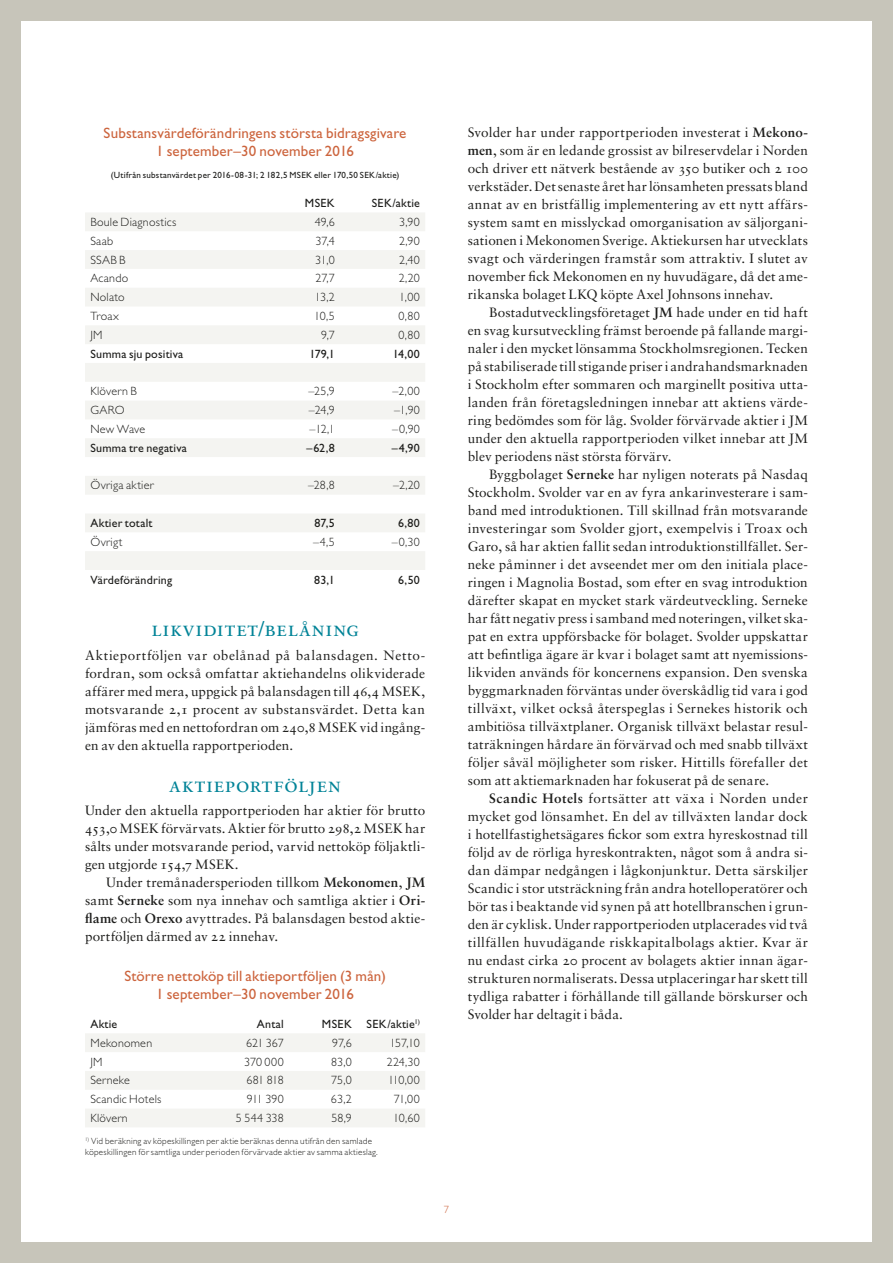
<style>
.page{position:relative;width:893px;height:1263px;background:#c7c5ba}
.page>*{position:absolute;margin:0;border:0;box-sizing:border-box;transform-origin:0 0}
.t1{font:21px "Sabon LT Std";letter-spacing:.03em;color:#008397}
.t2{font:15px/18px "Gill Sans Std";letter-spacing:.01em;color:#cc643d;text-align:center}
.t3{font:13.5px/18px "Sabon LT Std";letter-spacing:.015em;color:#1d1d1b;text-align:justify}
.t4{font:300 12px "Gill Sans Std";letter-spacing:.02em;color:#1d1d1b}
.t5{font:12px "Gill Sans Std";letter-spacing:.02em;color:#1d1d1b}
.t6{font:300 10.5px "Gill Sans Std";color:#cc643d}
.t7{font:300 9px/11.2px "Gill Sans Std";letter-spacing:.03em;color:#1d1d1b}
.t8{font:9px "Gill Sans Std";letter-spacing:.025em;color:#1d1d1b}
.s1{font-weight:700}
</style>
<div class="page">
<div style="left:21px;top:21px;width:851px;height:1221px;background:#fff"></div>
<svg style="left:85px;top:213px;width:340px;height:357px;fill:#f4f4f1"></svg>
<svg style="left:85px;top:1034px;width:340px;height:93px"></svg>
<p class="t2" style="left:104px;top:124px;width:304px">Substansvärdeförändringens största bidragsgivare<br>1 september–30 november 2016</p>
<p class="t8" style="left:111px;top:169px;width:290px">(Utifrån substanvärdet per 2016-08-31; 2 182,5 MSEK eller 170,50 SEK/aktie)</p>
<p class="t5" style="left:305px;top:196px;width:31px">MSEK</p>
<p class="t5" style="left:372px;top:196px;width:50px">SEK/aktie</p>
<p class="t4" style="left:90px;top:215px;width:87px">Boule Diagnostics</p>
<p class="t4" style="left:315px;top:215px;width:22px">49,6</p>
<p class="t4" style="left:399px;top:215px;width:22px">3,90</p>
<p class="t4" style="left:90px;top:234px;width:24px">Saab</p>
<p class="t4" style="left:316px;top:234px;width:21px">37,4</p>
<p class="t4" style="left:399px;top:234px;width:22px">2,90</p>
<p class="t4" style="left:90px;top:253px;width:37px">SSAB B</p>
<p class="t4" style="left:315px;top:253px;width:21px">31,0</p>
<p class="t4" style="left:399px;top:253px;width:22px">2,40</p>
<p class="t4" style="left:90px;top:272px;width:39px">Acando</p>
<p class="t4" style="left:315px;top:272px;width:21px">27,7</p>
<p class="t4" style="left:399px;top:272px;width:22px">2,20</p>
<p class="t4" style="left:90px;top:290px;width:36px">Nolato</p>
<p class="t4" style="left:315px;top:290px;width:21px">13,2</p>
<p class="t4" style="left:399px;top:290px;width:22px">1,00</p>
<p class="t4" style="left:90px;top:309px;width:30px">Troax</p>
<p class="t4" style="left:314px;top:309px;width:22px">10,5</p>
<p class="t4" style="left:399px;top:309px;width:23px">0,80</p>
<p class="t4" style="left:90px;top:328px;width:14px">JM</p>
<p class="t4" style="left:321px;top:328px;width:15px">9,7</p>
<p class="t4" style="left:399px;top:328px;width:23px">0,80</p>
<p class="t5" style="left:90px;top:347px;width:95px">Summa sju positiva</p>
<p class="t5" style="left:309px;top:347px;width:27px">179,1</p>
<p class="t5" style="left:393px;top:347px;width:29px">14,00</p>
<p class="t4" style="left:90px;top:385px;width:48px">Klövern B</p>
<p class="t4" style="left:308px;top:385px;width:28px">–25,9</p>
<p class="t4" style="left:393px;top:385px;width:29px">–2,00</p>
<p class="t4" style="left:90px;top:403px;width:36px">GARO</p>
<p class="t4" style="left:309px;top:403px;width:27px">–24,9</p>
<p class="t4" style="left:394px;top:403px;width:27px">–1,90</p>
<p class="t4" style="left:90px;top:422px;width:56px">New Wave</p>
<p class="t4" style="left:310px;top:422px;width:27px">–12,1</p>
<p class="t4" style="left:392px;top:422px;width:29px">–0,90</p>
<p class="t5" style="left:90px;top:441px;width:98px">Summa tre negativa</p>
<p class="t5" style="left:306px;top:441px;width:30px">–62,8</p>
<p class="t5" style="left:392px;top:441px;width:30px">–4,90</p>
<p class="t4" style="left:90px;top:479px;width:65px">Övriga aktier</p>
<p class="t4" style="left:308px;top:479px;width:28px">–28,8</p>
<p class="t4" style="left:393px;top:479px;width:28px">–2,20</p>
<p class="t5" style="left:90px;top:516px;width:64px">Aktier totalt</p>
<p class="t5" style="left:314px;top:516px;width:22px">87,5</p>
<p class="t5" style="left:398px;top:516px;width:23px">6,80</p>
<p class="t4" style="left:90px;top:535px;width:34px">Övrigt</p>
<p class="t4" style="left:313px;top:535px;width:23px">–4,5</p>
<p class="t4" style="left:392px;top:535px;width:30px">–0,30</p>
<p class="t5" style="left:90px;top:573px;width:83px">Värdeförändring</p>
<p class="t5" style="left:314px;top:573px;width:22px">83,1</p>
<p class="t5" style="left:398px;top:573px;width:23px">6,50</p>
<h1 class="t1" style="left:151px;top:616px;width:209px">likviditet/belåning</h1>
<p class="t3" style="left:85px;top:646px;width:342px">Aktieportföljen var obelånad på balansdagen. Netto&shy;fordran, som också omfattar aktiehandelns olikviderade affärer med mera, uppgick på balansdagen till 46,4 MSEK, motsvarande 2,1 procent av substansvärdet. Detta kan jämföras med en nettofordran om 240,8 MSEK vid ingång&shy;en av den aktuella rapportperioden.</p>
<h1 class="t1" style="left:169px;top:772px;width:173px">aktieportföljen</h1>
<p class="t3" style="left:85px;top:801px;width:342px">Under den aktuella rapportperioden har aktier för brutto 453,0 MSEK förvärvats. Aktier för brutto 298,2 MSEK har sålts under motsvarande period, varvid nettoköp följaktli&shy;gen utgjorde 154,7 MSEK.</p>
<p class="t3" style="left:85px;top:873px;width:342px;text-indent:21px">Under tremånadersperioden tillkom <span class="s1">Mekonomen</span>, <span class="s1">JM </span>samt <span class="s1">Serneke</span> som nya innehav och samtliga aktier i <span class="s1">Ori&shy;flame</span> och <span class="s1">Orexo</span> avyttrades. På balansdagen bestod aktie&shy;portföljen därmed av 22 innehav.</p>
<p class="t2" style="left:124px;top:966px;width:263px">Större nettoköp till aktieportföljen (3 mån)<br>1 september–30 november 2016</p>
<p class="t5" style="left:90px;top:1017px;width:29px">Aktie</p>
<p class="t5" style="left:257px;top:1017px;width:28px">Antal</p>
<p class="t5" style="left:322px;top:1017px;width:99px">MSEK SEK/aktie<sup>1)</sup></p>
<p class="t4" style="left:90px;top:1036px;width:63px">Mekonomen</p>
<p class="t4" style="left:246px;top:1036px;width:39px">621 367</p>
<p class="t4" style="left:332px;top:1036px;width:21px">97,6</p>
<p class="t4" style="left:390px;top:1036px;width:32px">157,10</p>
<p class="t4" style="left:90px;top:1055px;width:14px">JM</p>
<p class="t4" style="left:244px;top:1055px;width:41px">370 000</p>
<p class="t4" style="left:331px;top:1055px;width:22px">83,0</p>
<p class="t4" style="left:387px;top:1055px;width:35px">224,30</p>
<p class="t4" style="left:90px;top:1074px;width:41px">Serneke</p>
<p class="t4" style="left:246px;top:1074px;width:39px">681 818</p>
<p class="t4" style="left:331px;top:1074px;width:22px">75,0</p>
<p class="t4" style="left:388px;top:1074px;width:33px">110,00</p>
<p class="t4" style="left:90px;top:1092px;width:72px">Scandic Hotels</p>
<p class="t4" style="left:247px;top:1092px;width:38px">911 390</p>
<p class="t4" style="left:331px;top:1092px;width:22px">63,2</p>
<p class="t4" style="left:394px;top:1092px;width:28px">71,00</p>
<p class="t4" style="left:90px;top:1111px;width:39px">Klövern</p>
<p class="t4" style="left:236px;top:1111px;width:49px">5 544 338</p>
<p class="t4" style="left:331px;top:1111px;width:22px">58,9</p>
<p class="t4" style="left:393px;top:1111px;width:28px">10,60</p>
<p class="t7" style="left:85px;top:1135px;width:294px"><sup>1)</sup> Vid beräkning av köpeskillingen per aktie beräknas denna utifrån den samlade köpeskillingen för samtliga under perioden förvärvade aktier av samma aktieslag.</p>
<p class="t3" style="left:468px;top:123px;width:342px">Svolder har under rapportperioden investerat i <span class="s1">Mekono&shy;men</span>, som är en ledande grossist av bilreservdelar i Norden och driver ett nätverk bestående av 350 butiker och 2 100 verkstäder. Det senaste året har lönsamheten pressats bland annat av en bristfällig implementering av ett nytt affärs&shy;system samt en misslyckad omorganisation av säljorgani&shy;sationen i Mekonomen Sverige. Aktiekursen har utvecklats svagt och värderingen framstår som attraktiv. I slutet av november fick Mekonomen en ny huvudägare, då det ame&shy;rikanska bolaget LKQ köpte Axel Johnsons innehav.</p>
<p class="t3" style="left:468px;top:303px;width:342px;text-indent:21px">Bostadutvecklingsföretaget <span class="s1">JM</span> hade under en tid haft en svag kursutveckling främst beroende på fallande margi&shy;naler i den mycket lönsamma Stockholmsregionen. Tecken på stabiliserade till stigande priser i andrahandsmarknaden i Stockholm efter sommaren och marginellt positiva utta&shy;landen från företagsledningen innebar att aktiens värde&shy;ring bedömdes som för låg. Svolder förvärvade aktier i JM under den aktuella rapportperioden vilket innebar att JM blev periodens näst största förvärv.</p>
<p class="t3" style="left:468px;top:465px;width:342px;text-indent:21px">Byggbolaget <span class="s1">Serneke</span> har nyligen noterats på Nasdaq Stockholm. Svolder var en av fyra ankarinvesterare i sam&shy;band med introduktionen. Till skillnad från motsvarande investeringar som Svolder gjort, exempelvis i Troax och Garo, så har aktien fallit sedan introduktionstillfället. Ser&shy;neke påminner i det avseendet mer om den initiala place&shy;ringen i Magnolia Bostad, som efter en svag introduktion därefter skapat en mycket stark värdeutveckling. Serneke har fått negativ press i samband med noteringen, vilket ska&shy;pat en extra uppförsbacke för bolaget. Svolder uppskattar att befintliga ägare är kvar i bolaget samt att nyemissions&shy;likviden används för koncernens expansion. Den svenska byggmarknaden förväntas under överskådlig tid vara i god tillväxt, vilket också återspeglas i Sernekes historik och ambitiösa tillväxtplaner. Organisk tillväxt belastar resul&shy;taträkningen hårdare än förvärvad och med snabb tillväxt följer såväl möjligheter som risker. Hittills förefaller det som att aktiemarknaden har fokuserat på de senare.</p>
<p class="t3" style="left:468px;top:789px;width:342px;text-indent:21px"><span class="s1">Scandic Hotels</span> fortsätter att växa i Norden under mycket god lönsamhet. En del av tillväxten landar dock i hotellfastighetsägares fickor som extra hyreskostnad till följd av de rörliga hyreskontrakten, något som å andra si&shy;dan dämpar nedgången i lågkonjunktur. Detta särskiljer Scandic i stor utsträckning från andra hotelloperatörer och bör tas i beaktande vid synen på att hotellbranschen i grun&shy;den är cyklisk. Under rapportperioden utplacerades vid två tillfällen huvudägande riskkapitalbolags aktier. Kvar är nu endast cirka 20 procent av bolagets aktier innan ägar&shy;strukturen normaliserats. Dessa utplaceringar har skett till tydliga rabatter i förhållande till gällande börskurser och Svolder har deltagit i båda.</p>
<p class="t6" style="left:444px;top:1204px;width:7px">7</p>
</div>
